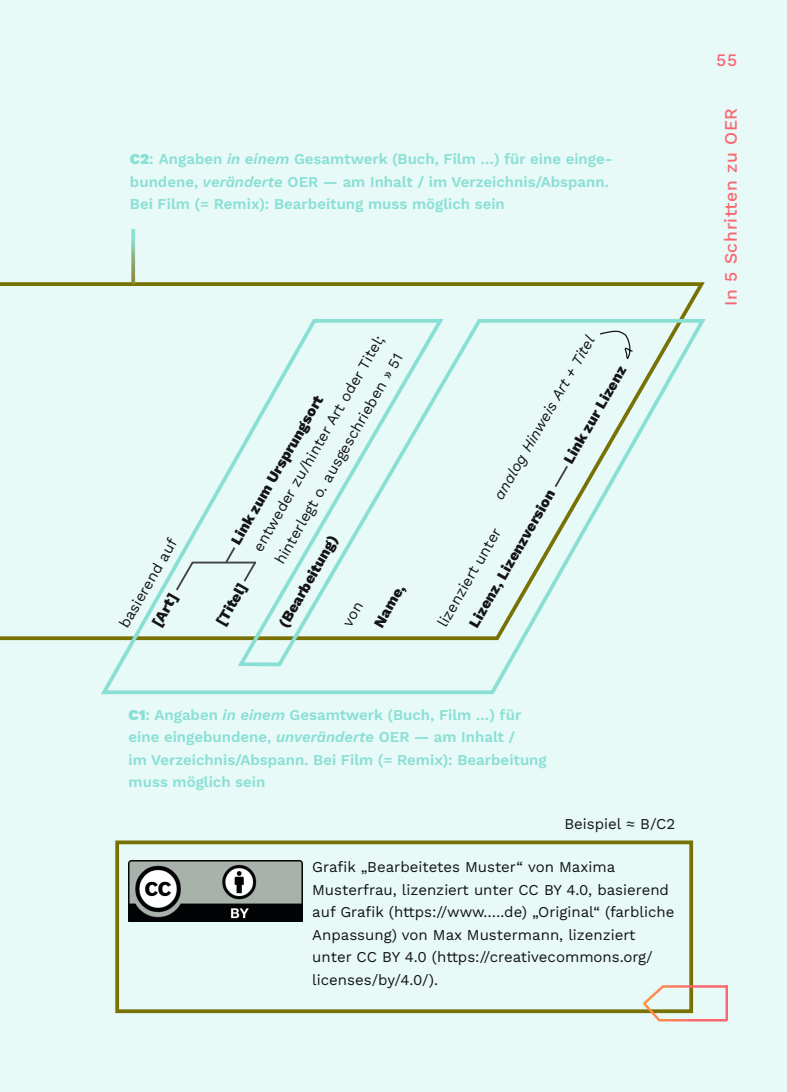
<style>
.page{position:relative;width:787px;height:1092px;background:#fff}
.page>*{position:absolute;margin:0;border:0;box-sizing:border-box;transform-origin:0 0}
.t1{font:500 17.5px "Work Sans";letter-spacing:.04em;color:#f96770}
.t2{font:15px/22.5px "Work Sans";color:#131413}
.Absatzformat_1_einge{font:600 15px "Work Sans";color:#8adfd4}
.t3{font:800 15px "Work Sans";color:#131413}
.t4{font:italic 15px "Work Sans";color:#131413}
.s1{font-weight:900}
.s2{font-style:italic}
</style>
<div class="page">
<div style="left:0;top:0;width:787px;height:1091px;background:#e7faf8"></div>
<svg style="left:0;top:279px;width:705px;height:362px"></svg>
<svg style="left:98px;top:316px;width:608px;height:379px"></svg>
<svg style="left:131px;top:229px;width:4px;height:55px"></svg>
<div style="left:115px;top:840px;width:578px;height:173px;border:4px solid #787103"></div>
<svg style="left:174px;top:559px;width:21px;height:33px"></svg>
<hr style="left:192px;top:561px;width:64px;height:2px;background:#434342">
<svg style="left:223px;top:545px;width:35px;height:38px"></svg>
<svg style="left:553px;top:463px;width:16px;height:26px"></svg>
<img style="left:129px;top:860px;width:173px;height:61px">
<svg style="left:640px;top:983px;width:88px;height:39px"></svg>
<svg style="left:599px;top:330px;width:34px;height:29px"></svg>
<svg style="left:344px;top:602px;width:19px;height:25px"></svg>
<p class="Absatzformat_1_einge" style="left:130px;top:148px;width:484px"><span class="s1">C2</span>: Angaben <span class="s2">in einem</span> Gesamtwerk (Buch, Film …) für eine einge-</p>
<p class="Absatzformat_1_einge" style="left:130px;top:170px;width:480px">bundene, <span class="s2">veränderte</span> OER — am Inhalt / im Verzeichnis/Abspann.</p>
<p class="Absatzformat_1_einge" style="left:130px;top:193px;width:376px">Bei Film (= Remix): Bearbeitung muss möglich sein</p>
<p class="t2" style="left:113px;top:620px;width:102px;rotate:-60deg">basierend auf</p>
<p class="t3" style="left:146px;top:619px;width:38px;rotate:-60deg">[Art]</p>
<p class="t2" style="left:247px;top:544px;width:248px;rotate:-60deg">entweder zu/hinter Art oder Titel;</p>
<p class="t2" style="left:268px;top:556px;width:242px;rotate:-60deg">hinterlegt o. ausgeschrieben » 51</p>
<p class="t3" style="left:225px;top:538px;width:171px;rotate:-60deg">Link zum Ursprungsort</p>
<p class="t3" style="left:210px;top:618px;width:48px;rotate:-60deg">[Titel]</p>
<p class="t3" style="left:272px;top:620px;width:105px;rotate:-60deg">(Bearbeitung)</p>
<p class="t3" style="left:368px;top:620px;width:49px;rotate:-60deg">Name,</p>
<p class="t4" style="left:488px;top:492px;width:188px;rotate:-60deg">analog Hinweis Art + Titel</p>
<p class="t3" style="left:557px;top:457px;width:112px;rotate:-60deg">Link zur Lizenz</p>
<p class="t3" style="left:463px;top:620px;width:158px;rotate:-60deg">Lizenz, Lizenzversion</p>
<p class="t2" style="left:431px;top:619px;width:113px;rotate:-60deg">lizenziert unter</p>
<p class="Absatzformat_1_einge" style="left:129px;top:703px;width:394px"><span class="s1">C1</span>: Angaben <span class="s2">in einem</span> Gesamtwerk (Buch, Film …) für</p>
<p class="Absatzformat_1_einge" style="left:129px;top:725px;width:388px">eine eingebundene, <span class="s2">unveränderte</span> OER — am Inhalt /</p>
<p class="Absatzformat_1_einge" style="left:129px;top:748px;width:420px">im Verzeichnis/Abspann. Bei Film (= Remix): Bearbeitung</p>
<p class="Absatzformat_1_einge" style="left:129px;top:770px;width:138px">muss möglich sein</p>
<p class="t2" style="left:564px;top:811px;width:112px">Beispiel ≈ B/C2</p>
<p class="t2" style="left:312px;top:855px;width:304px">Grafik „Bearbeitetes Muster“ von Maxima</p>
<p class="t2" style="left:312px;top:877px;width:363px">Musterfrau, lizenziert unter CC BY 4.0, basierend auf Grafik (https://www.….de) „Original“ (farbliche Anpassung) von Max Mustermann, lizenziert unter CC BY 4.0 (https://creativecommons.org/ licenses/by/4.0/).</p>
<p class="t1" style="left:716px;top:47px;width:23px">55</p>
<p class="t1" style="left:717px;top:305px;width:199px;rotate:-90deg">In 5 Schritten zu OER</p>
</div>
